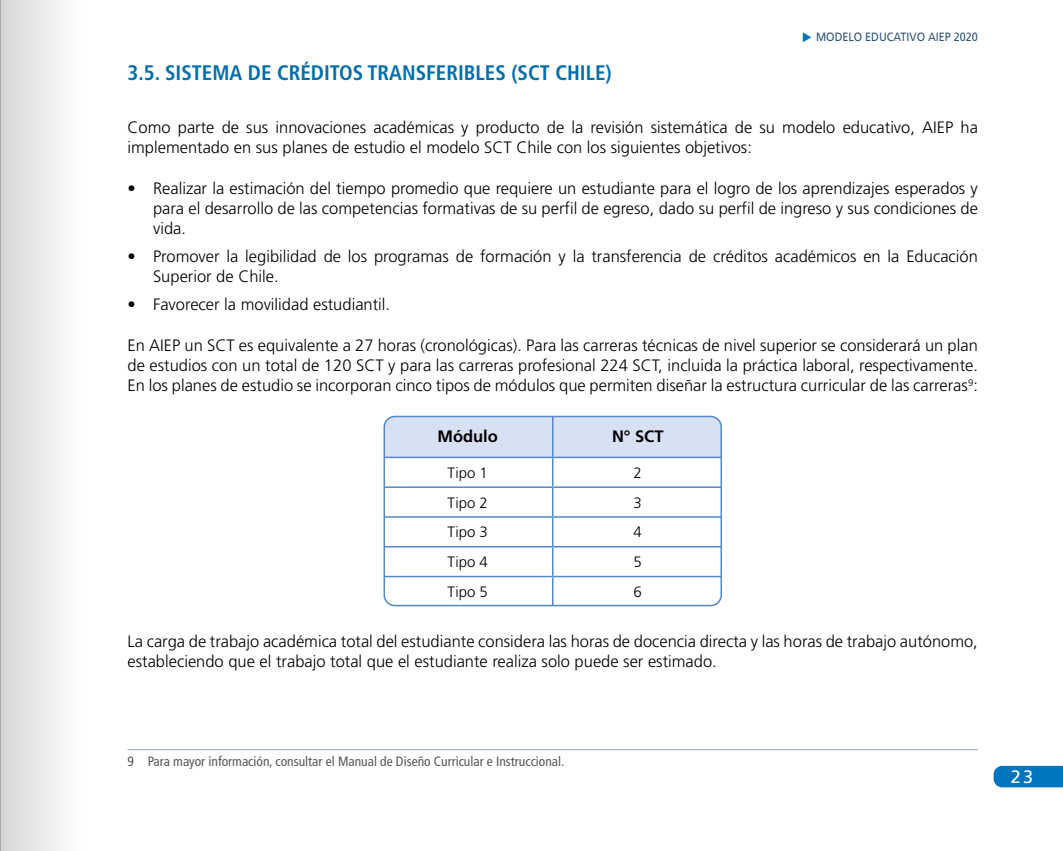
<style>
.page{position:relative;width:1063px;height:851px;background:#fff}
.page>*{position:absolute;margin:0;border:0;box-sizing:border-box;transform-origin:0 0}
.t1{font:700 condensed 21px "Frutiger";color:#006eab}
.t2{font:18px "Frutiger";color:#fff}
.t3{font:300 16.5px/19.8px "Frutiger";color:#000}
.t4{font:700 16.5px "Frutiger";color:#000}
.t5{font:300 15px "Frutiger";color:#000}
.t6{font:condensed 13.5px "Frutiger";color:#575756}
.t7{font:12px "Frutiger";color:#315377;scale:.9 1}
</style>
<div class="page">
<div style="left:994px;top:765px;width:69px;height:22px;background:#0075bf"></div>
<svg style="left:803px;top:33px;width:8px;height:9px"></svg>
<div style="left:384px;top:418px;width:335px;height:38px;background:#d8e0f3"></div>
<hr style="left:552px;top:416px;width:2px;height:40px;background:#5488c7">
<hr style="left:384px;top:456px;width:169px;height:2px;background:#5488c7">
<hr style="left:553px;top:456px;width:168px;height:2px;background:#5488c7">
<hr style="left:552px;top:458px;width:2px;height:28px;background:#5488c7">
<hr style="left:384px;top:486px;width:169px;height:2px;background:#5488c7">
<hr style="left:553px;top:486px;width:168px;height:2px;background:#5488c7">
<hr style="left:552px;top:488px;width:2px;height:28px;background:#5488c7">
<hr style="left:384px;top:516px;width:169px;height:1px;background:#5488c7">
<hr style="left:553px;top:516px;width:168px;height:1px;background:#5488c7">
<hr style="left:552px;top:517px;width:2px;height:29px;background:#5488c7">
<hr style="left:384px;top:546px;width:169px;height:1px;background:#5488c7">
<hr style="left:553px;top:546px;width:168px;height:1px;background:#5488c7">
<hr style="left:552px;top:547px;width:2px;height:28px;background:#5488c7">
<hr style="left:384px;top:575px;width:169px;height:2px;background:#5488c7">
<hr style="left:553px;top:575px;width:168px;height:2px;background:#5488c7">
<hr style="left:552px;top:577px;width:2px;height:28px;background:#5488c7">
<div style="left:384px;top:415px;width:338px;height:191px;border:2px solid #5488c7;border-radius:11px"></div>
<hr style="left:128px;top:749px;width:850px;height:1px;background:#8f9eb9">
<div style="left:0;top:0;width:83px;height:850px;background:linear-gradient(to right,#d5d5d5,#fff)"></div>
<p class="t7" style="left:816px;top:30px;width:181px">MODELO EDUCATIVO AIEP 2020</p>
<p class="t1" style="left:128px;top:60px;width:486px">3.5. SISTEMA DE CRÉDITOS TRANSFERIBLES (SCT CHILE)</p>
<p class="t3" style="left:128px;top:118px;width:852px">Como parte de sus innovaciones académicas y producto de la revisión sistemática de su modelo educativo, AIEP ha implementado en sus planes de estudio el modelo SCT Chile con los siguientes objetivos:</p>
<p class="t3" style="left:153px;top:179px;width:826px;text-align:justify;text-indent:-26px">• Realizar la estimación del tiempo promedio que requiere un estudiante para el logro de los aprendizajes esperados y para el desarrollo de las competencias formativas de su perfil de egreso, dado su perfil de ingreso y sus condiciones de vida.</p>
<p class="t3" style="left:153px;top:247px;width:826px;text-indent:-26px">• Promover la legibilidad de los programas de formación y la transferencia de créditos académicos en la Educación<br>Superior de Chile.</p>
<p class="t3" style="left:128px;top:295px;width:264px">• Favorecer la movilidad estudiantil.</p>
<p class="t3" style="left:128px;top:336px;width:852px;text-align:justify">En AIEP un SCT es equivalente a 27 horas (cronológicas). Para las carreras técnicas de nivel superior se considerará un plan de estudios con un total de 120 SCT y para las carreras profesional 224 SCT, incluida la práctica laboral, respectivamente.<br>En los planes de estudio se incorporan cinco tipos de módulos que permiten diseñar la estructura curricular de las carreras<sup>9</sup>:</p>
<p class="t4" style="left:437px;top:427px;width:62px">Módulo</p>
<p class="t4" style="left:612px;top:427px;width:53px">N° SCT</p>
<p class="t5" style="left:448px;top:464px;width:42px">Tipo 1</p>
<p class="t5" style="left:634px;top:464px;width:10px">2</p>
<p class="t5" style="left:448px;top:494px;width:42px">Tipo 2</p>
<p class="t5" style="left:634px;top:494px;width:10px">3</p>
<p class="t5" style="left:448px;top:523px;width:42px">Tipo 3</p>
<p class="t5" style="left:634px;top:523px;width:10px">4</p>
<p class="t5" style="left:448px;top:553px;width:42px">Tipo 4</p>
<p class="t5" style="left:634px;top:553px;width:10px">5</p>
<p class="t5" style="left:448px;top:583px;width:42px">Tipo 5</p>
<p class="t5" style="left:634px;top:583px;width:10px">6</p>
<p class="t3" style="left:128px;top:632px;width:852px">La carga de trabajo académica total del estudiante considera las horas de docencia directa y las horas de trabajo autónomo, estableciendo que el trabajo total que el estudiante realiza solo puede ser estimado.</p>
<p class="t6" style="left:128px;top:753px;width:438px">9 Para mayor información, consultar el Manual de Diseño Curricular e Instruccional.</p>
<p class="t2" style="left:1011px;top:766px;width:24px">23</p>
</div>
